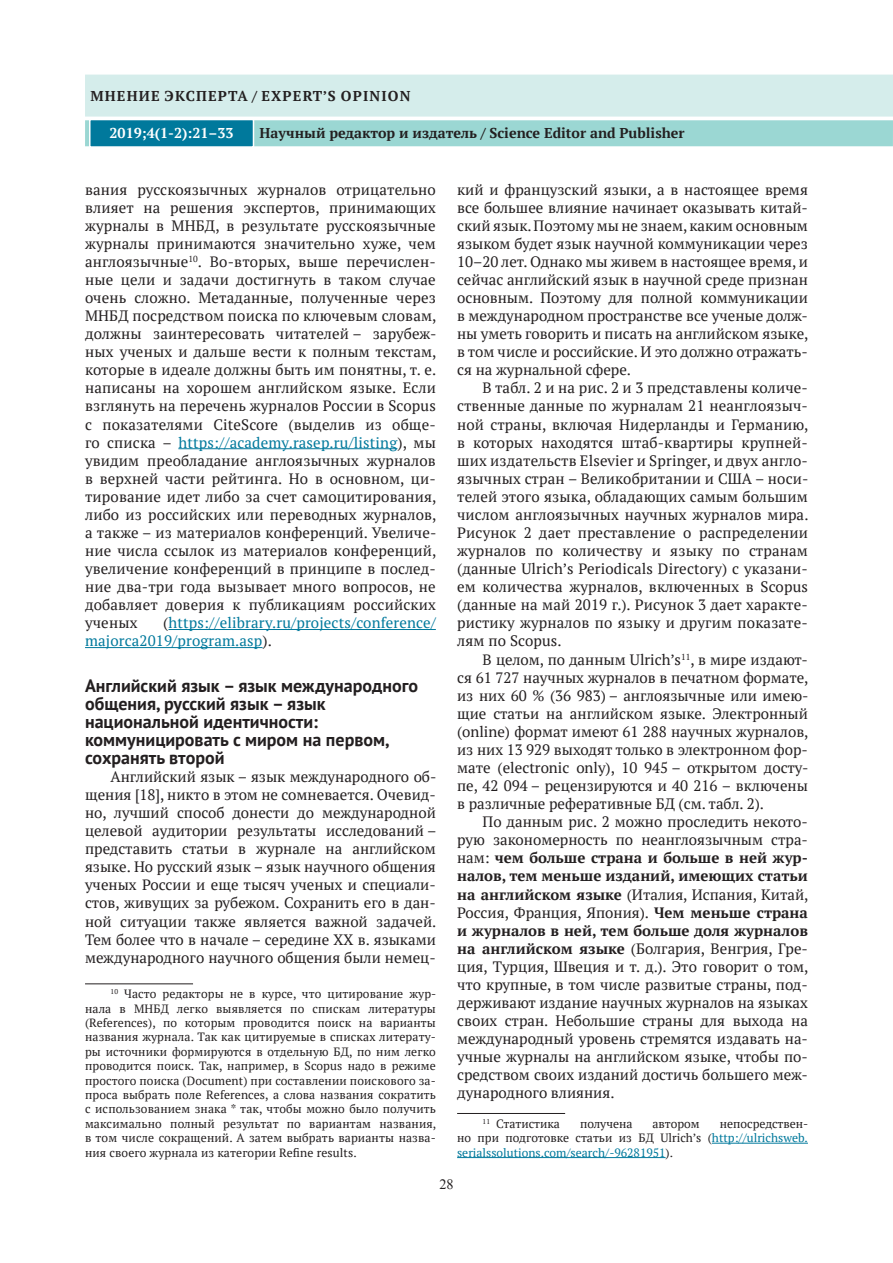
<style>
.page{position:relative;width:893px;height:1263px;background:#fff}
.page>*{position:absolute;margin:0;border:0;box-sizing:border-box;transform-origin:0 0}
.t1{font:700 18px/18px "PT Sans";color:#231f20}
.t2{font:15px/18px "PT Serif";color:#231f20;text-align:justify}
.t3{font:15px/18px "PT Serif";letter-spacing:.01em;color:#00799c}
.t4{font:700 14.25px "PT Serif";color:#231f20}
.t5{font:700 14.25px "PT Serif";letter-spacing:.08em;color:#231f20}
.t6{font:700 14.25px "PT Serif";color:#fff}
.t7{font:14.25px "Times New Roman";color:#231f20}
.t8{font:12px/14.4px "PT Serif";letter-spacing:.01em;color:#231f20;text-align:justify}
.t9{font:12px/14.4px "PT Serif";color:#00799c;text-align:justify}
.s1{color:#00799c}
.s2{color:#231f20}
.s3{font-weight:700}
</style>
<div class="page">
<div style="left:85px;top:75px;width:808px;height:42px;background:#d5edeb"></div>
<div style="left:85px;top:120px;width:808px;height:26px;background:#9bd7d3"></div>
<svg style="left:88px;top:120px;width:167px;height:27px;background:#0f81a1"></svg>
<hr style="left:178px;top:448px;width:219px;height:1px;background:#00799c">
<hr style="left:169px;top:629px;width:267px;height:1px;background:#00799c">
<hr style="left:85px;top:647px;width:178px;height:1px;background:#00799c">
<hr style="left:85px;top:983px;width:108px;height:1px;background:#231f20">
<hr style="left:457px;top:1113px;width:108px;height:1px;background:#231f20">
<hr style="left:712px;top:1143px;width:96px;height:1px;background:#00799c">
<hr style="left:457px;top:1157px;width:209px;height:1px;background:#00799c">
<p class="t5" style="left:90px;top:86px;width:322px">МНЕНИЕ ЭКСПЕРТА / EXPERT’S OPINION</p>
<p class="t6" style="left:110px;top:124px;width:125px">2019;4(1-2):21–33</p>
<p class="t4" style="left:260px;top:124px;width:427px">Научный редактор и издатель / Science Editor and Publisher</p>
<p class="t2" style="left:85px;top:180px;width:353px">вания русскоязычных журналов отрицательно влияет на решения экспертов, принимающих журналы в МНБД, в результате русскоязычные журналы принимаются значительно хуже, чем англоязычные<sup>10</sup>. Во-вторых, выше перечислен&shy;ные цели и задачи достигнуть в таком случае очень сложно. Метаданные, полученные через МНБД посредством поиска по ключевым словам, должны заинтересовать читателей – зарубеж&shy;ных ученых и дальше вести к полным текстам, которые в идеале должны быть им понятны, т. е. написаны на хорошем английском языке. Если взглянуть на перечень журналов России в Scopus с показателями CiteScore (выделив из обще&shy;го списка – <span class="s1">https://academy.rasep.ru/listing</span>), мы увидим преобладание англоязычных журналов в верхней части рейтинга. Но в основном, ци&shy;тирование идет либо за счет самоцитирования, либо из российских или переводных журналов, а также – из материалов конференций. Увеличе&shy;ние числа ссылок из материалов конференций, увеличение конференций в принципе в послед&shy;ние два-три года вызывает много вопросов, не добавляет доверия к публикациям российских ученых</p>
<p class="t3" style="left:85px;top:614px;width:352px;text-indent:78px"><span class="s2">(</span>https://elibrary.ru/projects/conference/ majorca2019/program.asp<span class="s2">).</span></p>
<p class="t1" style="left:85px;top:676px;width:334px">Английский язык – язык международного общения, русский язык – язык национальной идентичности: коммуницировать с миром на первом, сохранять второй</p>
<p class="t2" style="left:85px;top:767px;width:353px;text-indent:26px">Английский язык – язык международного об&shy;щения [18], никто в этом не сомневается. Очевид&shy;но, лучший способ донести до международной целевой аудитории результаты исследований – представить статьи в журнале на английском языке. Но русский язык – язык научного общения ученых России и еще тысяч ученых и специали&shy;стов, живущих за рубежом. Сохранить его в дан&shy;ной ситуации также является важной задачей.<br>Тем более что в начале – середине ХХ в. языками международного научного общения были немец-</p>
<p class="t8" style="left:85px;top:987px;width:353px;text-indent:26px"><sup>10</sup> Часто редакторы не в курсе, что цитирование жур&shy;нала в МНБД легко выявляется по спискам литературы (References), по которым проводится поиск на варианты названия журнала. Так как цитируемые в списках литерату&shy;ры источники формируются в отдельную БД, по ним легко проводится поиск. Так, например, в Scopus надо в режиме простого поиска (Document) при составлении поискового за&shy;проса выбрать поле References, а слова названия сократить с использованием знака * так, чтобы можно было получить максимально полный результат по вариантам названия, в том числе сокращений. А затем выбрать варианты назва&shy;ния своего журнала из категории Refine results.</p>
<p class="t2" style="left:457px;top:180px;width:353px">кий и французский языки, а в настоящее время все большее влияние начинает оказывать китай&shy;ский язык. Поэтому мы не знаем, каким основным языком будет язык научной коммуникации через 10–20 лет. Однако мы живем в настоящее время, и сейчас английский язык в научной среде признан основным. Поэтому для полной коммуникации в международном пространстве все ученые долж&shy;ны уметь говорить и писать на английском языке, в том числе и российские. И это должно отражать&shy;ся на журнальной сфере.</p>
<p class="t2" style="left:457px;top:379px;width:353px;text-indent:26px">В табл. 2 и на рис. 2 и 3 представлены количе&shy;ственные данные по журналам 21 неанглоязыч&shy;ной страны, включая Нидерланды и Германию, в которых находятся штаб-квартиры крупней&shy;ших издательств Elsevier и Springer, и двух англо&shy;язычных стран – Великобритании и США – носи&shy;телей этого языка, обладающих самым большим числом англоязычных научных журналов мира.<br>Рисунок 2 дает преставление о распределении журналов по количеству и языку по странам (данные Ulrich’s Periodicals Directory) с указани&shy;ем количества журналов, включенных в Scopus (данные на май 2019 г.). Рисунок 3 дает характе&shy;ристику журналов по языку и другим показате&shy;лям по Scopus.</p>
<p class="t2" style="left:457px;top:650px;width:353px;text-indent:26px">В целом, по данным Ulrich’s<sup>11</sup>, в мире издают&shy;ся 61 727 научных журналов в печатном формате, из них 60 % (36 983) – англоязычные или имею&shy;щие статьи на английском языке. Электронный (online) формат имеют 61 288 научных журналов, из них 13 929 выходят только в электронном фор&shy;мате (electronic only), 10 945 – открытом досту&shy;пе, 42 094 – рецензируются и 40 216 – включены в различные реферативные БД (см. табл. 2).</p>
<p class="t2" style="left:457px;top:813px;width:353px;text-indent:26px">По данным рис. 2 можно проследить некото&shy;рую закономерность по неанглоязычным стра&shy;нам: <span class="s3">чем больше страна и больше в ней жур&shy;налов, тем меньше изданий, имеющих статьи на английском языке</span> (Италия, Испания, Китай, Россия, Франция, Япония). <span class="s3">Чем меньше страна и журналов в ней, тем больше доля журналов на английском языке</span> (Болгария, Венгрия, Гре&shy;ция, Турция, Швеция и т. д.). Это говорит о том, что крупные, в том числе развитые страны, под&shy;держивают издание научных журналов на языках своих стран. Небольшие страны для выхода на международный уровень стремятся издавать на&shy;учные журналы на английском языке, чтобы по&shy;средством своих изданий достичь большего меж&shy;дународного влияния.</p>
<p class="t8" style="left:483px;top:1116px;width:79px"><sup>11</sup> Статистика</p>
<p class="t8" style="left:580px;top:1116px;width:54px">получена</p>
<p class="t8" style="left:652px;top:1116px;width:49px">автором</p>
<p class="t9" style="left:457px;top:1116px;width:353px;text-indent:263px"><span class="s2">непосредствен&shy;но при подготовке статьи из БД Ulrich’s (</span>http://ulrichsweb. serialssolutions.com/search/-96281951<span class="s2">).</span></p>
<p class="t7" style="left:439px;top:1174px;width:16px">28</p>
</div>
